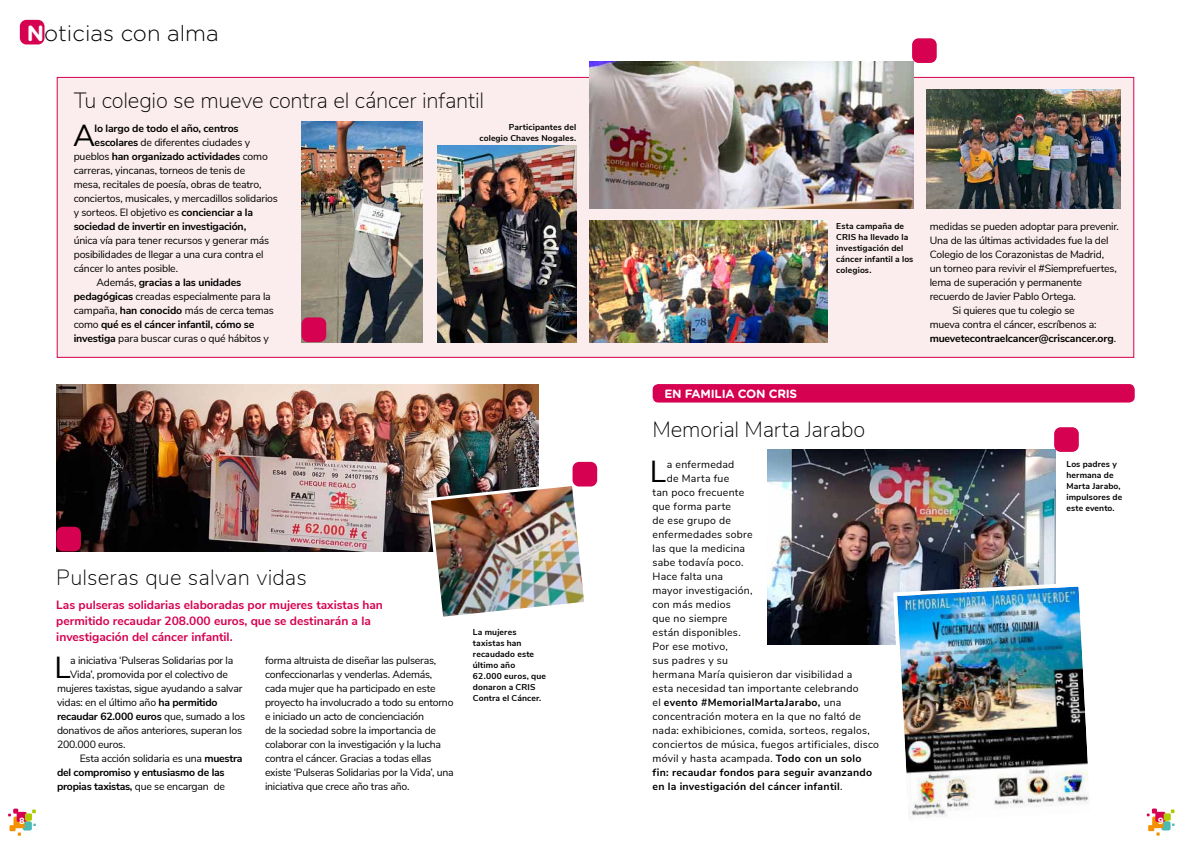
<style>
.page{position:relative;width:1191px;height:842px;background:#fff}
.page>*{position:absolute;margin:0;border:0;box-sizing:border-box;transform-origin:0 0}
.t1{font:30.4px "Nunito Sans";color:#000}
.t2{font:200 22px "Nunito Sans";letter-spacing:-.01em;color:#000}
.t3{font:300 22px "Gotham Rounded";color:#000}
.t4{font:700 12px/16px "Nunito Sans";color:#d60150}
.t5{font:700 12px "Gotham Rounded";letter-spacing:-.02em;color:#fff}
.t6{font:10.5px/14px "Nunito Sans";letter-spacing:-.02em;color:#000}
.t7{font:700 10.5px "Nunito Sans";letter-spacing:-.015em;color:#000}
.t8{font:10.5px "Nunito Sans";letter-spacing:.02em;color:#000}
.t9{font:10.5px "Nunito Sans";letter-spacing:.025em;color:#000}
.t10{font:700 10.5px "Nunito Sans";letter-spacing:.025em;color:#000}
.t11{font:700 9px "Gotham Rounded";color:#fff}
.t12{font:700 8.5px/11px "Nunito Sans";letter-spacing:.015em;color:#000}
.s1{font-weight:700;color:#fff}
.s2{font-weight:700}
.s3{font-weight:400}
</style>
<div class="page">
<svg style="left:8px;top:809px;width:28px;height:27px"></svg>
<svg style="left:1146px;top:808px;width:28px;height:28px"></svg>
<div style="left:20px;top:20px;width:24px;height:24px;background:#d60150;border-radius:7px"></div>
<div style="left:912px;top:38px;width:24px;height:25px;background:#d60150;border-radius:7px"></div>
<div style="left:652px;top:384px;width:482px;height:18px;background:#d60150;border-radius:6px"></div>
<div style="left:57px;top:77px;width:1077px;height:281px;background:#fbeced;border:1px solid #d60150"></div>
<img style="left:56px;top:384px;width:482px;height:167px">
<img style="left:426px;top:481px;width:163px;height:136px">
<img style="left:767px;top:450px;width:288px;height:194px">
<img style="left:891px;top:581px;width:198px;height:237px">
<img style="left:301px;top:122px;width:121px;height:220px">
<img style="left:589px;top:61px;width:325px;height:147px">
<img style="left:589px;top:220px;width:238px;height:122px">
<img style="left:926px;top:90px;width:194px;height:118px">
<img style="left:437px;top:146px;width:139px;height:196px">
<div style="left:572px;top:462px;width:25px;height:24px;background:#d60150;border-radius:7px"></div>
<div style="left:56px;top:527px;width:25px;height:24px;background:#d60150;border-radius:7px"></div>
<div style="left:1054px;top:427px;width:24px;height:25px;background:#d60150;border-radius:7px"></div>
<div style="left:301px;top:317px;width:25px;height:25px;background:#d60150;border-radius:7px"></div>
<h2 class="t3" style="left:27px;top:18px;width:193px"><span class="s1">N</span>oticias con alma</h2>
<h2 class="t2" style="left:74px;top:84px;width:412px">Tu colegio se mueve contra el cáncer infantil</h2>
<h1 class="t1" style="left:73px;top:113px;width:24px">A</h1>
<p class="t7" style="left:95px;top:121px;width:145px">lo largo de todo el año, centros</p>
<p class="t12" style="left:479px;top:121px;width:98px;text-align:right">Participantes del colegio Chaves Nogales.</p>
<p class="t6" style="left:95px;top:135px;width:157px"><span class="s2">escolares</span> de diferentes ciudades y</p>
<p class="t7" style="left:74px;top:149px;width:196px"><span class="s3">pueblos</span> han organizado actividades <span class="s3">como</span></p>
<p class="t6" style="left:74px;top:163px;width:173px">carreras, yincanas, torneos de tenis de</p>
<p class="t6" style="left:74px;top:177px;width:189px">mesa, recitales de poesía, obras de teatro,</p>
<p class="t6" style="left:74px;top:191px;width:206px">conciertos, musicales, y mercadillos solidarios</p>
<p class="t6" style="left:74px;top:205px;width:181px">y sorteos. El objetivo es <span class="s2">concienciar a la</span></p>
<p class="t7" style="left:74px;top:219px;width:174px">sociedad de invertir en investigación,</p>
<p class="t6" style="left:74px;top:233px;width:197px">única vía para tener recursos y generar más</p>
<p class="t6" style="left:74px;top:247px;width:191px">posibilidades de llegar a una cura contra el</p>
<p class="t6" style="left:74px;top:261px;width:106px">cáncer lo antes posible.</p>
<p class="t7" style="left:96px;top:275px;width:146px"><span class="s3">Además,</span> gracias a las unidades</p>
<p class="t6" style="left:74px;top:289px;width:199px"><span class="s2">pedagógicas</span> creadas especialmente para la</p>
<p class="t6" style="left:74px;top:303px;width:202px">campaña, <span class="s2">han conocido</span> más de cerca temas</p>
<p class="t7" style="left:74px;top:317px;width:182px"><span class="s3">como</span> qué es el cáncer infantil, cómo se</p>
<p class="t6" style="left:74px;top:331px;width:197px"><span class="s2">investiga</span> para buscar curas o qué hábitos y</p>
<h2 class="t2" style="left:56px;top:561px;width:252px">Pulseras que salvan vidas</h2>
<p class="t4" style="left:56px;top:596px;width:328px">Las pulseras solidarias elaboradas por mujeres taxistas han permitido recaudar 208.000 euros, que se destinarán a la investigación del cáncer infantil.</p>
<h1 class="t1" style="left:54px;top:645px;width:18px">L</h1>
<p class="t6" style="left:70px;top:653px;width:165px">a iniciativa ‘Pulseras Solidarias por la</p>
<p class="t6" style="left:265px;top:653px;width:190px">forma altruista de diseñar las pulseras, confeccionarlas y venderlas. Además, cada mujer que ha participado en este proyecto ha involucrado a todo su entorno e iniciado un acto de concienciación<br>de la sociedad sobre la importancia de colaborar con la investigación y la lucha contra el cáncer. Gracias a todas ellas existe ‘Pulseras Solidarias por la Vida’, una iniciativa que crece año tras año.</p>
<p class="t6" style="left:70px;top:667px;width:159px">Vida’, promovida por el colectivo de</p>
<p class="t6" style="left:57px;top:681px;width:187px">mujeres taxistas, sigue ayudando a salvar</p>
<p class="t6" style="left:57px;top:695px;width:162px">vidas: en el último año <span class="s2">ha permitido</span></p>
<p class="t7" style="left:57px;top:709px;width:190px">recaudar 62.000 euros <span class="s3">que, sumado a los</span></p>
<p class="t6" style="left:57px;top:723px;width:187px">donativos de años anteriores, superan los</p>
<p class="t6" style="left:57px;top:737px;width:70px">200.000 euros.</p>
<p class="t6" style="left:80px;top:751px;width:164px">Esta acción solidaria es una <span class="s2">muestra</span></p>
<p class="t7" style="left:57px;top:765px;width:169px">del compromiso y entusiasmo de las</p>
<p class="t7" style="left:57px;top:779px;width:169px">propias taxistas, <span class="s3">que se encargan de</span></p>
<p class="t12" style="left:473px;top:626px;width:74px">La mujeres taxistas han recaudado este último año<br>62.000 euros, que donaron a CRIS<br>Contra el Cáncer.</p>
<p class="t12" style="left:836px;top:220px;width:79px">Esta campaña de<br>CRIS ha llevado la investigación del cáncer infantil a los colegios.</p>
<p class="t6" style="left:929px;top:219px;width:191px">medidas se pueden adoptar para prevenir.</p>
<p class="t6" style="left:929px;top:233px;width:180px">Una de las últimas actividades fue la del</p>
<p class="t6" style="left:929px;top:247px;width:176px">Colegio de los Corazonistas de Madrid,</p>
<p class="t6" style="left:929px;top:261px;width:189px">un torneo para revivir el #Siemprefuertes,</p>
<p class="t6" style="left:929px;top:275px;width:154px">lema de superación y permanente</p>
<p class="t6" style="left:929px;top:289px;width:148px">recuerdo de Javier Pablo Ortega.</p>
<p class="t6" style="left:952px;top:303px;width:124px">Si quieres que tu colegio se</p>
<p class="t6" style="left:929px;top:317px;width:168px">mueva contra el cáncer, escríbenos a:</p>
<p class="t7" style="left:929px;top:331px;width:188px">muevetecontraelcancer@criscancer.org<span class="s3">.</span></p>
<p class="t5" style="left:664px;top:385px;width:134px">EN FAMILIA CON CRIS</p>
<h2 class="t2" style="left:652px;top:413px;width:214px">Memorial Marta Jarabo</h2>
<h1 class="t1" style="left:650px;top:449px;width:18px">L</h1>
<p class="t9" style="left:667px;top:457px;width:69px">a enfermedad</p>
<p class="t9" style="left:667px;top:471px;width:64px">de Marta fue</p>
<p class="t9" style="left:652px;top:485px;width:93px">tan poco frecuente</p>
<p class="t8" style="left:652px;top:499px;width:80px">que forma parte</p>
<p class="t9" style="left:652px;top:513px;width:80px">de ese grupo de</p>
<p class="t9" style="left:652px;top:527px;width:102px">enfermedades sobre</p>
<p class="t8" style="left:652px;top:541px;width:94px">las que la medicina</p>
<p class="t8" style="left:652px;top:555px;width:93px">sabe todavía poco.</p>
<p class="t8" style="left:652px;top:569px;width:72px">Hace falta una</p>
<p class="t8" style="left:652px;top:583px;width:102px">mayor investigación,</p>
<p class="t8" style="left:652px;top:597px;width:80px">con más medios</p>
<p class="t8" style="left:652px;top:611px;width:76px">que no siempre</p>
<p class="t9" style="left:652px;top:625px;width:90px">están disponibles.</p>
<p class="t9" style="left:652px;top:639px;width:77px">Por ese motivo,</p>
<p class="t8" style="left:652px;top:653px;width:77px">sus padres y su</p>
<p class="t8" style="left:652px;top:667px;width:201px">hermana María quisieron dar visibilidad a</p>
<p class="t9" style="left:652px;top:681px;width:207px">esta necesidad tan importante celebrando</p>
<p class="t10" style="left:652px;top:695px;width:190px"><span class="s3">el</span> evento #MemorialMartaJarabo, <span class="s3">una</span></p>
<p class="t9" style="left:652px;top:709px;width:210px">concentración motera en la que no faltó de</p>
<p class="t8" style="left:652px;top:723px;width:219px">nada: exhibiciones, comida, sorteos, regalos,</p>
<p class="t8" style="left:652px;top:737px;width:228px">conciertos de música, fuegos artificiales, disco</p>
<p class="t8" style="left:652px;top:751px;width:210px">móvil y hasta acampada. <span class="s2">Todo con un solo</span></p>
<p class="t10" style="left:652px;top:765px;width:221px">fin: recaudar fondos para seguir avanzando</p>
<p class="t10" style="left:652px;top:779px;width:191px">en la investigación del cáncer infantil<span class="s3">.</span></p>
<p class="t12" style="left:1066px;top:458px;width:57px">Los padres y hermana de<br>Marta Jarabo, impulsores de este evento.</p>
<p class="t11" style="left:19px;top:814px;width:7px">8</p>
<p class="t11" style="left:1157px;top:814px;width:7px">9</p>
</div>
